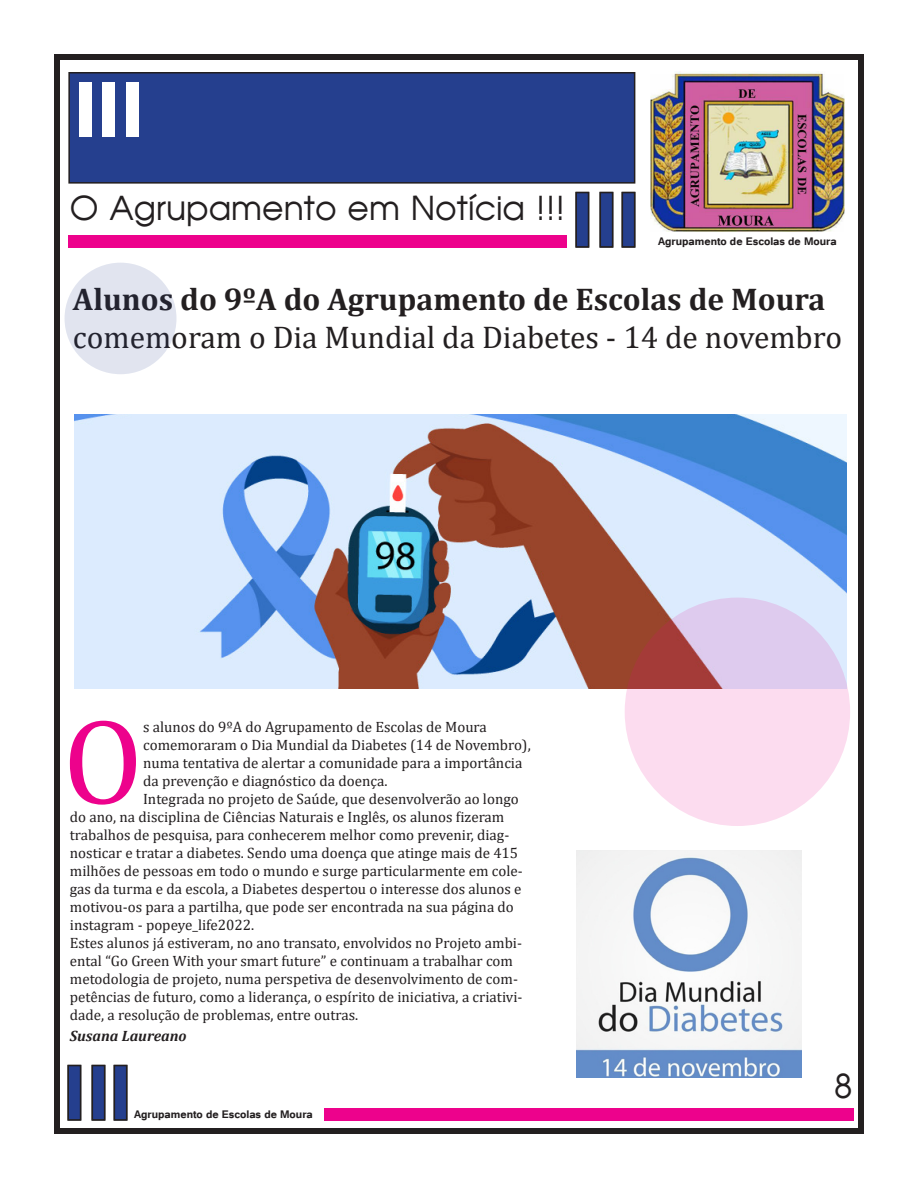
<style>
.page{position:relative;width:918px;height:1188px;background:#fff}
.page>*{position:absolute;margin:0;border:0;box-sizing:border-box;transform-origin:0 0}
.t1{font:123px "Cambria";color:#ed028c}
.t2{font:33px "Avian";color:#231f20}
.t3{font:31.5px "Cambria";color:#231f20}
.t4{font:700 31.5px "Cambria";color:#231f20}
.t5{font:15px/18px "Cambria";color:#231f20}
.t6{font:italic 700 15px "Cambria";color:#231f20}
.t7{font:700 13.5px "Tunga";color:#231f20}
</style>
<div class="page">
<div style="left:54px;top:54px;width:810px;height:1080px;border:6px solid #231f20"></div>
<div style="left:69px;top:73px;width:566px;height:110px;background:#253f8e"></div>
<div style="left:68px;top:72px;width:567px;height:112px;border:2px solid #231f20"></div>
<img style="left:651px;top:72px;width:193px;height:159px">
<div style="left:68px;top:235px;width:499px;height:13px;background:#ed028c"></div>
<div style="left:622px;top:193px;width:13px;height:54px;background:#253f8e"></div>
<div style="left:622px;top:192px;width:13px;height:56px;border:2px solid #231f20"></div>
<div style="left:600px;top:193px;width:13px;height:54px;background:#253f8e"></div>
<div style="left:600px;top:192px;width:13px;height:56px;border:2px solid #231f20"></div>
<div style="left:576px;top:193px;width:13px;height:54px;background:#253f8e"></div>
<div style="left:575px;top:192px;width:14px;height:56px;border:2px solid #231f20"></div>
<div style="left:79px;top:83px;width:13px;height:54px;background:#fff"></div>
<div style="left:103px;top:83px;width:12px;height:54px;background:#fff"></div>
<div style="left:126px;top:83px;width:12px;height:54px;background:#fff"></div>
<div style="left:324px;top:1108px;width:530px;height:13px;background:#ed028c"></div>
<div style="left:114px;top:1066px;width:13px;height:54px;background:#253f8e"></div>
<div style="left:114px;top:1065px;width:13px;height:56px;border:2px solid #231f20"></div>
<div style="left:92px;top:1066px;width:13px;height:54px;background:#253f8e"></div>
<div style="left:92px;top:1065px;width:13px;height:56px;border:2px solid #231f20"></div>
<div style="left:68px;top:1066px;width:13px;height:54px;background:#253f8e"></div>
<div style="left:68px;top:1065px;width:13px;height:56px;border:2px solid #231f20"></div>
<img style="left:74px;top:414px;width:773px;height:275px">
<div style="left:65px;top:263px;width:112px;height:111px;background:#e1e4ef;border-radius:50%"></div>
<svg style="left:625px;top:598px;width:225px;height:228px;background:#ebc8dd"></svg>
<img style="left:576px;top:851px;width:226px;height:226px">
<p class="t2" style="left:70px;top:189px;width:497px">O Agrupamento em Notícia !!!</p>
<p class="t7" style="left:658px;top:233px;width:180px">Agrupamento de Escolas de Moura</p>
<p class="t4" style="left:73px;top:277px;width:754px">Alunos do 9ºA do Agrupamento de Escolas de Moura</p>
<p class="t3" style="left:73px;top:318px;width:771px">comemoram o Dia Mundial da Diabetes - 14 de novembro</p>
<p class="t1" style="left:63px;top:689px;width:82px">O</p>
<p class="t5" style="left:143px;top:717px;width:389px">s alunos do 9ºA do Agrupamento de Escolas de Moura comemoraram o Dia Mundial da Diabetes (14 de Novembro), numa tentativa de alertar a comunidade para a importância da prevenção e diagnóstico da doença.</p>
<p class="t5" style="left:70px;top:789px;width:454px;text-indent:73px">Integrada no projeto de Saúde, que desenvolverão ao longo do ano, na disciplina de Ciências Naturais e Inglês, os alunos fizeram trabalhos de pesquisa, para conhecerem melhor como prevenir, diag&shy;nosticar e tratar a diabetes. Sendo uma doença que atinge mais de 415 milhões de pessoas em todo o mundo e surge particularmente em cole&shy;gas da turma e da escola, a Diabetes despertou o interesse dos alunos e motivou-os para a partilha, que pode ser encontrada na sua página do instagram - popeye_life2022.</p>
<p class="t5" style="left:70px;top:933px;width:454px">Estes alunos já estiveram, no ano transato, envolvidos no Projeto ambi&shy;ental “Go Green With your smart future” e continuam a trabalhar com metodologia de projeto, numa perspetiva de desenvolvimento de com&shy;petências de futuro, como a liderança, o espírito de iniciativa, a criativi&shy;dade, a resolução de problemas, entre outras.</p>
<p class="t6" style="left:70px;top:1026px;width:118px">Susana Laureano</p>
<p class="t7" style="left:134px;top:1106px;width:180px">Agrupamento de Escolas de Moura</p>
<p class="t2" style="left:834px;top:1066px;width:20px">8</p>
</div>
